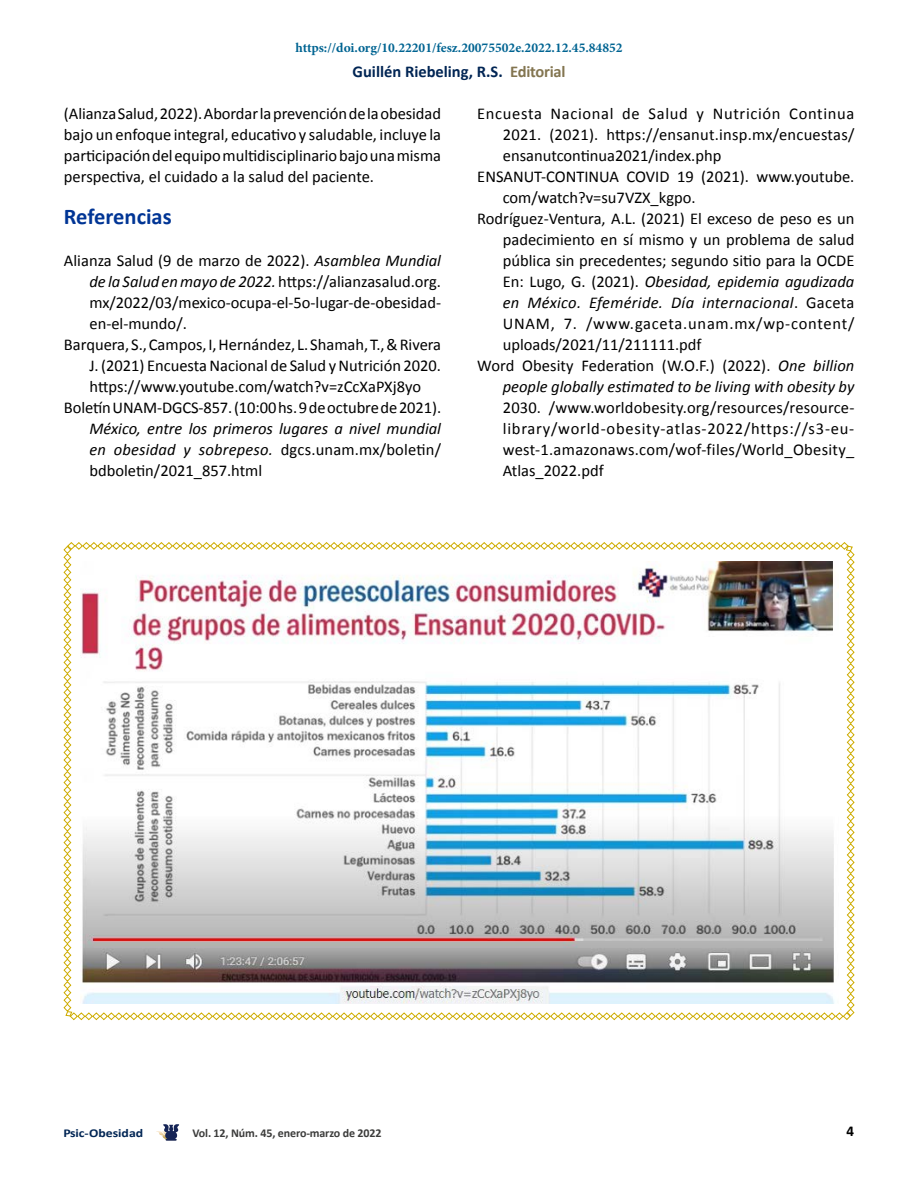
<style>
.page{position:relative;width:918px;height:1188px;background:#fff}
.page>*{position:absolute;margin:0;border:0;box-sizing:border-box;transform-origin:0 0}
.t1{font:700 22.5px "Calibri";color:#003595}
.t2{font:16.5px/21px "Calibri";color:#000;text-align:justify}
.t3{font:italic 16.5px/21px "Calibri";color:#000;text-align:justify}
.t4{font:italic 16.5px "Calibri";letter-spacing:.02em;color:#000}
.t5{font:16.5px "Calibri";letter-spacing:.04em;color:#000}
.t6{font:16.5px "Calibri";letter-spacing:.045em;color:#000}
.t7{font:700 16.5px "Calibri";color:#002554}
.t8{font:700 15px "Calibri";color:#000}
.t9{font:700 13.5px "Minion Pro";color:#006492}
.t10{font:700 12px "Calibri";letter-spacing:-.01em;color:#3c3c3b}
.t11{font:700 12px "Calibri";color:#002554;scale:1.15 1}
.s1{color:#837550}
.s2{font-style:italic}
.s3{font-style:normal}
</style>
<div class="page">
<svg style="left:156px;top:1124px;width:24px;height:17px"></svg>
<img style="left:63px;top:542px;width:792px;height:479px">
<p class="t9" style="left:295px;top:39px;width:329px">https://doi.org/10.22201/fesz.20075502e.2022.12.45.84852</p>
<p class="t7" style="left:353px;top:60px;width:214px">Guillén Riebeling, R.S. <span class="s1">Editorial</span></p>
<p class="t2" style="left:64px;top:102px;width:379px">(Alianza Salud, 2022). Abordar la prevención de la obesidad bajo un enfoque integral, educativo y saludable, incluye la participación del equipo multidisciplinario bajo una misma perspectiva, el cuidado a la salud del paciente.</p>
<h1 class="t1" style="left:64px;top:200px;width:109px">Referencias</h1>
<p class="t2" style="left:64px;top:249px;width:379px">Alianza Salud (9 de marzo de 2022). <span class="s2">Asamblea Mundial</span></p>
<p class="t2" style="left:90px;top:270px;width:353px"><span class="s2">de la Salud en mayo de 2022.</span> https://alianzasalud.org.</p>
<p class="t2" style="left:90px;top:291px;width:353px">mx/2022/03/mexico-ocupa-el-5o-lugar-de-obesidad-</p>
<p class="t2" style="left:90px;top:312px;width:99px">en-el-mundo/.</p>
<p class="t2" style="left:64px;top:333px;width:379px">Barquera, S., Campos, I, Hernández, L. Shamah, T., &amp; Rivera</p>
<p class="t2" style="left:90px;top:354px;width:353px">J. (2021) Encuesta Nacional de Salud y Nutrición 2020.</p>
<p class="t2" style="left:90px;top:375px;width:333px">https://www.youtube.com/watch?v=zCcXaPXj8yo</p>
<p class="t2" style="left:64px;top:396px;width:379px">Boletín UNAM-DGCS-857. (10:00 hs. 9 de octubre de 2021).</p>
<p class="t3" style="left:90px;top:417px;width:353px">México, entre los primeros lugares a nivel mundial en obesidad y sobrepeso. <span class="s3">dgcs.unam.mx/boletin/ bdboletin/2021_857.html</span></p>
<p class="t5" style="left:477px;top:103px;width:379px">Encuesta Nacional de Salud y Nutrición Continua</p>
<p class="t2" style="left:503px;top:123px;width:353px">2021. (2021). https://ensanut.insp.mx/encuestas/</p>
<p class="t2" style="left:503px;top:144px;width:220px">ensanutcontinua2021/index.php</p>
<p class="t2" style="left:477px;top:165px;width:379px">ENSANUT-CONTINUA COVID 19 (2021). www.youtube.</p>
<p class="t2" style="left:503px;top:186px;width:194px">com/watch?v=su7VZX_kgpo.</p>
<p class="t2" style="left:477px;top:207px;width:379px">Rodríguez-Ventura, A.L. (2021) El exceso de peso es un</p>
<p class="t2" style="left:503px;top:228px;width:353px">padecimiento en sí mismo y un problema de salud</p>
<p class="t2" style="left:503px;top:249px;width:353px">pública sin precedentes; segundo sitio para la OCDE</p>
<p class="t3" style="left:503px;top:270px;width:353px"><span class="s3">En: Lugo, G. (2021).</span> Obesidad, epidemia agudizada</p>
<p class="t4" style="left:503px;top:292px;width:353px">en México. Efeméride. Día internacional<span class="s3">. Gaceta</span></p>
<p class="t6" style="left:503px;top:313px;width:353px">UNAM, 7. /www.gaceta.unam.mx/wp-content/</p>
<p class="t2" style="left:503px;top:333px;width:200px">uploads/2021/11/211111.pdf</p>
<p class="t2" style="left:477px;top:354px;width:379px">Word Obesity Federation (W.O.F.) (2022). <span class="s2">One billion</span></p>
<p class="t3" style="left:503px;top:375px;width:353px">people globally estimated to be living with obesity by</p>
<p class="t2" style="left:503px;top:396px;width:353px">2030. /www.worldobesity.org/resources/resource&shy;library/world-obesity-atlas-2022/https://s3-eu&shy;west-1.amazonaws.com/wof-files/World_Obesity_ Atlas_2022.pdf</p>
<p class="t11" style="left:64px;top:1125px;width:71px">Psic-Obesidad</p>
<p class="t10" style="left:192px;top:1125px;width:191px">Vol. 12, Núm. 45, enero-marzo de 2022</p>
<p class="t8" style="left:847px;top:1120px;width:9px">4</p>
</div>
